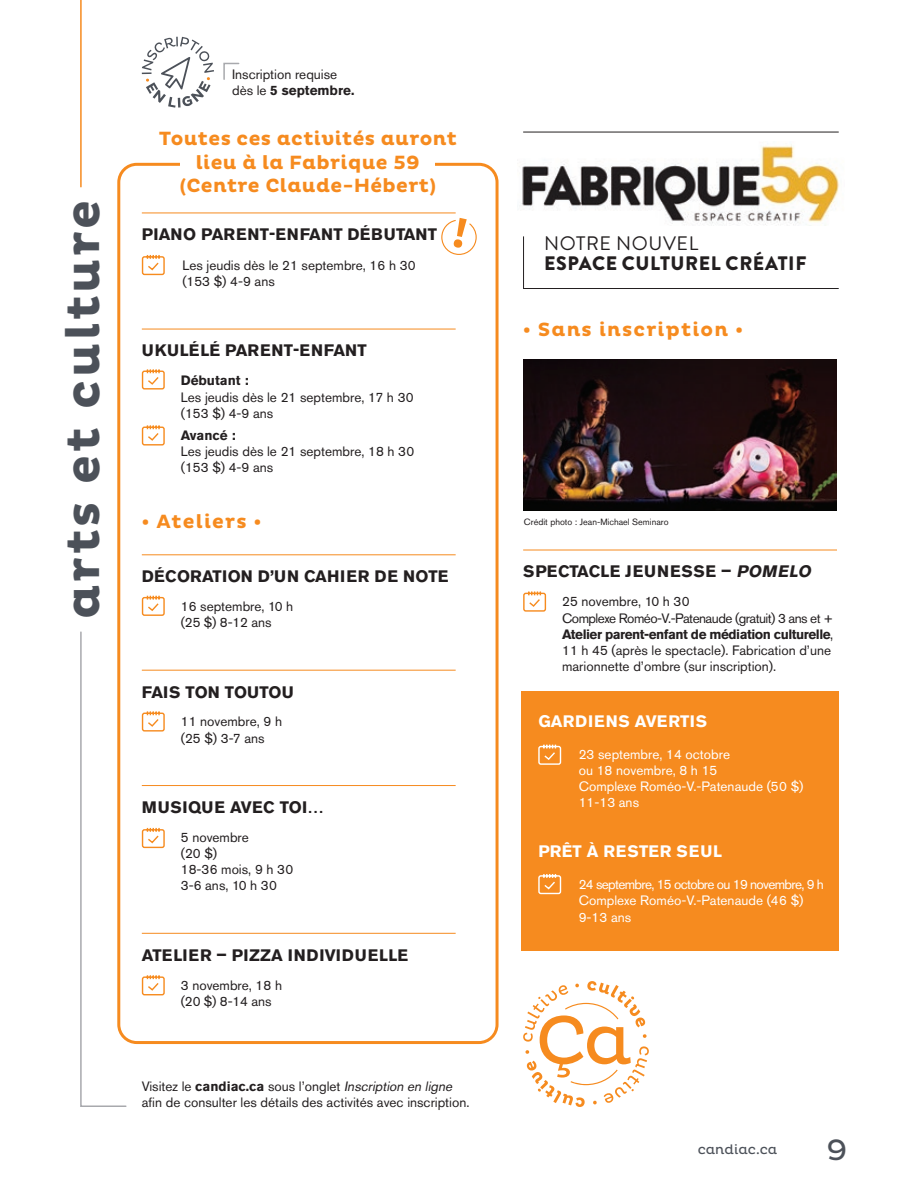
<style>
.page{position:relative;width:918px;height:1188px;background:#fff}
.page>*{position:absolute;margin:0;border:0;box-sizing:border-box;transform-origin:0 0}
.SECTION{font:700 48px "Pluto";letter-spacing:.06em;color:#4c5159}
.t1{font:30px "Pluto";color:#4c5159}
.CLASSEMENT_ACTIVITES{font:700 19.5px/23.4px "Pluto";letter-spacing:.02em;color:#f68b1f;text-align:center}
.TEXTE_ACTIVITES{font:900 19.5px/19.5px "Brandon Grotesque";letter-spacing:.03em;color:#231f20}
.CLASSEMENT_ACTIVITES-2{font:700 19.5px "Pluto";letter-spacing:.06em;color:#f68b1f}
.TITRES_ACTIVITES_art{font:700 16.5px "Akzidenz Grotesk Pro";letter-spacing:.01em;color:#231f20}
.TITRES_ACTIVITES_art-2{font:700 16.5px "Akzidenz Grotesk Pro";letter-spacing:.03em;color:#231f20}
.DATE_ACTIVITES{font:700 16.5px "Akzidenz Grotesk Pro";letter-spacing:.05em;color:#fff}
.TITRES_ACTIVITES_art-3{font:700 16.5px "Akzidenz Grotesk Pro";letter-spacing:.05em;color:#231f20}
.TEXTE_ACTIVITES-2{font:13.5px/16.2px "Akzidenz Grotesk Pro";color:#231f20}
.DATE_ACTIVITES-2{font:13.5px/16.2px "Akzidenz Grotesk Pro";color:#fff}
.DATE_ACTIVITES-3{font:13.5px/16.2px "Akzidenz Grotesk Pro";letter-spacing:-.05em;color:#fff}
.DATE_ACTIVITES-4{font:13.5px/16.2px "Akzidenz Grotesk Pro";color:#231f20}
.TEXTE_ACTIVITES-3{font:13.5px "Akzidenz Grotesk Pro";letter-spacing:-.04em;color:#231f20}
.TEXTE_ACTIVITES-4{font:700 13.5px "Akzidenz Grotesk Pro";color:#231f20}
.t2{font:13.5px "Pluto";color:#4c5159}
.t3{font:9px "Akzidenz Grotesk Pro";color:#231f20}
.s1{font-weight:700}
.s2{font-style:italic}
.s3{font-weight:400}
</style>
<div class="page">
<svg style="left:80px;top:631px;width:47px;height:476px"></svg>
<hr style="left:80px;top:0;width:2px;height:187px;background:#f68b1f">
<hr style="left:142px;top:213px;width:314px;height:1px;background:#f68b1f">
<hr style="left:142px;top:329px;width:314px;height:1px;background:#f68b1f">
<hr style="left:142px;top:554px;width:314px;height:1px;background:#f68b1f">
<hr style="left:142px;top:670px;width:314px;height:1px;background:#f68b1f">
<hr style="left:142px;top:785px;width:314px;height:1px;background:#f68b1f">
<hr style="left:142px;top:933px;width:314px;height:1px;background:#f68b1f">
<hr style="left:523px;top:550px;width:314px;height:1px;background:#f68b1f">
<svg style="left:141px;top:255px;width:24px;height:21px"></svg>
<svg style="left:141px;top:369px;width:24px;height:21px"></svg>
<svg style="left:141px;top:425px;width:24px;height:21px"></svg>
<svg style="left:523px;top:591px;width:24px;height:21px"></svg>
<svg style="left:141px;top:595px;width:24px;height:21px"></svg>
<svg style="left:141px;top:711px;width:24px;height:21px"></svg>
<svg style="left:141px;top:827px;width:24px;height:22px"></svg>
<svg style="left:141px;top:975px;width:24px;height:21px"></svg>
<img style="left:523px;top:360px;width:314px;height:150px">
<div style="left:521px;top:691px;width:318px;height:260px;background:#f68b1f"></div>
<svg style="left:538px;top:744px;width:24px;height:21px"></svg>
<svg style="left:538px;top:874px;width:24px;height:21px"></svg>
<svg style="left:523px;top:981px;width:126px;height:126px"></svg>
<svg style="left:142px;top:37px;width:72px;height:71px"></svg>
<svg style="left:223px;top:62px;width:17px;height:18px"></svg>
<svg style="left:441px;top:218px;width:36px;height:37px"></svg>
<div style="left:117px;top:163px;width:382px;height:881px;border:3px solid #f68b1f;border-radius:18px"></div>
<div style="left:181px;top:152px;width:254px;height:23px;background:#fff"></div>
<img style="left:521px;top:144px;width:319px;height:81px">
<hr style="left:523px;top:236px;width:1px;height:53px;background:#231f20">
<hr style="left:523px;top:288px;width:316px;height:1px;background:#231f20">
<hr style="left:523px;top:132px;width:316px;height:1px;background:#231f20">
<p class="SECTION" style="left:55px;top:619px;width:421px;rotate:-90deg">arts et culture</p>
<p class="TEXTE_ACTIVITES-2" style="left:232px;top:66px;width:124px">Inscription requise dès le <span class="s1">5 septembre.</span></p>
<p class="CLASSEMENT_ACTIVITES" style="left:159px;top:128px;width:299px">Toutes ces activités auront lieu à la Fabrique 59 (Centre Claude-Hébert)</p>
<p class="TITRES_ACTIVITES_art" style="left:142px;top:224px;width:297px">PIANO PARENT-ENFANT DÉBUTANT</p>
<p class="DATE_ACTIVITES-4" style="left:182px;top:257px;width:235px">Les jeudis dès le 21 septembre, 16 h 30 (153 $) 4-9 ans</p>
<p class="TITRES_ACTIVITES_art" style="left:142px;top:340px;width:226px">UKULÉLÉ PARENT-ENFANT</p>
<p class="TEXTE_ACTIVITES-4" style="left:181px;top:372px;width:69px">Débutant :</p>
<p class="TEXTE_ACTIVITES-2" style="left:181px;top:389px;width:234px">Les jeudis dès le 21 septembre, 17 h 30</p>
<p class="TEXTE_ACTIVITES-2" style="left:181px;top:405px;width:94px">(153 $) 4-9 ans</p>
<p class="TEXTE_ACTIVITES-4" style="left:181px;top:426px;width:56px">Avancé :</p>
<p class="TEXTE_ACTIVITES-2" style="left:181px;top:443px;width:235px">Les jeudis dès le 21 septembre, 18 h 30</p>
<p class="TEXTE_ACTIVITES-2" style="left:181px;top:460px;width:94px">(153 $) 4-9 ans</p>
<p class="CLASSEMENT_ACTIVITES-2" style="left:142px;top:510px;width:121px">• Ateliers •</p>
<p class="TITRES_ACTIVITES_art" style="left:142px;top:566px;width:308px">DÉCORATION D’UN CAHIER DE NOTE</p>
<p class="TEXTE_ACTIVITES-2" style="left:181px;top:598px;width:114px">16 septembre, 10 h</p>
<p class="TEXTE_ACTIVITES-2" style="left:181px;top:614px;width:92px">(25 $) 8-12 ans</p>
<p class="TITRES_ACTIVITES_art" style="left:142px;top:681px;width:153px">FAIS TON TOUTOU</p>
<p class="TEXTE_ACTIVITES-2" style="left:181px;top:714px;width:103px">11 novembre, 9 h</p>
<p class="TEXTE_ACTIVITES-2" style="left:181px;top:730px;width:85px">(25 $) 3-7 ans</p>
<p class="TITRES_ACTIVITES_art-2" style="left:142px;top:796px;width:183px">MUSIQUE AVEC TOI…</p>
<p class="TEXTE_ACTIVITES-2" style="left:181px;top:829px;width:70px">5 novembre</p>
<p class="TEXTE_ACTIVITES-2" style="left:181px;top:845px;width:38px">(20 $)</p>
<p class="TEXTE_ACTIVITES-2" style="left:181px;top:861px;width:114px">18-36 mois, 9 h 30</p>
<p class="TEXTE_ACTIVITES-2" style="left:181px;top:878px;width:98px">3-6 ans, 10 h 30</p>
<p class="TITRES_ACTIVITES_art-3" style="left:142px;top:944px;width:268px">ATELIER – PIZZA INDIVIDUELLE</p>
<p class="TEXTE_ACTIVITES-2" style="left:181px;top:977px;width:103px">3 novembre, 18 h</p>
<p class="TEXTE_ACTIVITES-2" style="left:181px;top:993px;width:92px">(20 $) 8-14 ans</p>
<p class="TEXTE_ACTIVITES-2" style="left:142px;top:1078px;width:329px">Visitez le <span class="s1">candiac.ca</span> sous l’onglet <span class="s2">Inscription en ligne </span>afin de consulter les détails des activités avec inscription.</p>
<p class="TEXTE_ACTIVITES" style="left:544px;top:234px;width:264px"><span class="s3">NOTRE NOUVEL<br></span>ESPACE CULTUREL CRÉATIF</p>
<p class="CLASSEMENT_ACTIVITES-2" style="left:523px;top:318px;width:221px">• Sans inscription •</p>
<p class="t3" style="left:524px;top:516px;width:146px">Crédit photo : Jean-Michael Seminaro</p>
<p class="TITRES_ACTIVITES_art-2" style="left:523px;top:561px;width:293px">SPECTACLE JEUNESSE – <span class="s2">POMELO</span></p>
<p class="TEXTE_ACTIVITES-2" style="left:562px;top:593px;width:129px">25 novembre, 10 h 30</p>
<p class="TEXTE_ACTIVITES-3" style="left:562px;top:609px;width:272px">Complexe Roméo-V.-Patenaude (gratuit) 3 ans et +</p>
<p class="TEXTE_ACTIVITES-2" style="left:562px;top:626px;width:273px"><span class="s1">Atelier parent-enfant de médiation culturelle</span>,<br>11 h 45 (après le spectacle). Fabrication d’une marionnette d’ombre (sur inscription).</p>
<p class="DATE_ACTIVITES" style="left:538px;top:710px;width:170px">GARDIENS AVERTIS</p>
<p class="DATE_ACTIVITES-2" style="left:579px;top:746px;width:226px">23 septembre, 14 octobre<br>ou 18 novembre, 8 h 15<br>Complexe Roméo-V.-Patenaude (50 $)<br>11-13 ans</p>
<p class="DATE_ACTIVITES" style="left:538px;top:840px;width:185px">PRÊT À RESTER SEUL</p>
<p class="DATE_ACTIVITES-3" style="left:579px;top:876px;width:247px">24 septembre, 15 octobre ou 19 novembre, 9 h<br>Complexe Roméo-V.-Patenaude (46 $)<br>9-13 ans</p>
<p class="t2" style="left:698px;top:1142px;width:81px">candiac.ca</p>
<h2 class="t1" style="left:826px;top:1133px;width:23px">9</h2>
</div>
